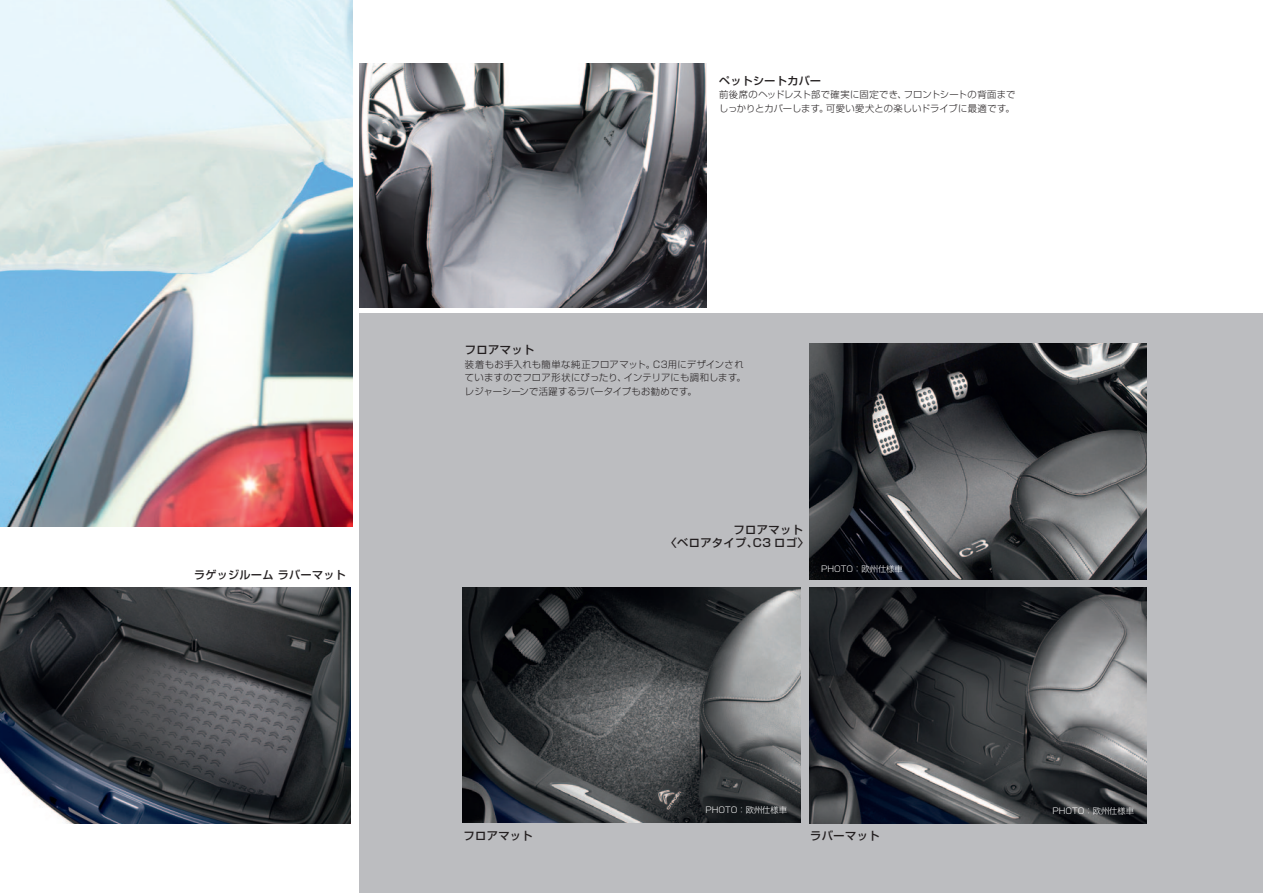
<style>
.page{position:relative;width:1263px;height:893px;background:#fff}
.page>*{position:absolute;margin:0;border:0;box-sizing:border-box;transform-origin:0 0}
.t1{font:500 11.25px/13.5px "Shin Go";letter-spacing:.03em;color:#231f20}
.t2{font:500 11.1px "Shin Go";letter-spacing:.03em;color:#231f20}
.t3{font:300 9.3px/13.5px "Shin Go";letter-spacing:.025em;color:#231f20}
.t4{font:300 8.25px "Shin Go";color:#fff}
</style>
<div class="page">
<div style="left:359px;top:314px;width:904px;height:579px;background:#bcbdc0"></div>
<img style="left:809px;top:588px;width:338px;height:235px">
<img style="left:462px;top:588px;width:338px;height:235px">
<img style="left:809px;top:343px;width:337px;height:237px">
<img style="left:0;top:0;width:353px;height:526px">
<img style="left:360px;top:64px;width:346px;height:243px">
<img style="left:0;top:587px;width:351px;height:236px">
<p class="t2" style="left:194px;top:568px;width:153px">ラゲッジルーム ラバーマット</p>
<p class="t2" style="left:719px;top:73px;width:104px">ペットシートカバー</p>
<p class="t3" style="left:719px;top:88px;width:298px">前後席のヘッドレスト部で確実に固定でき、フロントシートの背面までしっかりとカバーします。可愛い愛犬との楽しいドライブに最適です。</p>
<p class="t1" style="left:465px;top:343px;width:71px">フロアマット</p>
<p class="t3" style="left:465px;top:357px;width:282px">装着もお手入れも簡単な純正フロアマット。C3用にデザインされていますのでフロア形状にぴったり、インテリアにも調和します。レジャーシーンで活躍するラバータイプもお勧めです。</p>
<p class="t1" style="left:665px;top:522px;width:145px;text-indent:68px">フロアマット〈ベロアタイプ、C3 ロゴ〉</p>
<p class="t4" style="left:821px;top:563px;width:83px">PHOTO：欧州仕様車</p>
<p class="t4" style="left:705px;top:805px;width:83px">PHOTO：欧州仕様車</p>
<p class="t4" style="left:1052px;top:806px;width:83px">PHOTO：欧州仕様車</p>
<p class="t1" style="left:463px;top:828px;width:71px">フロアマット</p>
<p class="t1" style="left:810px;top:828px;width:71px">ラバーマット</p>
</div>
